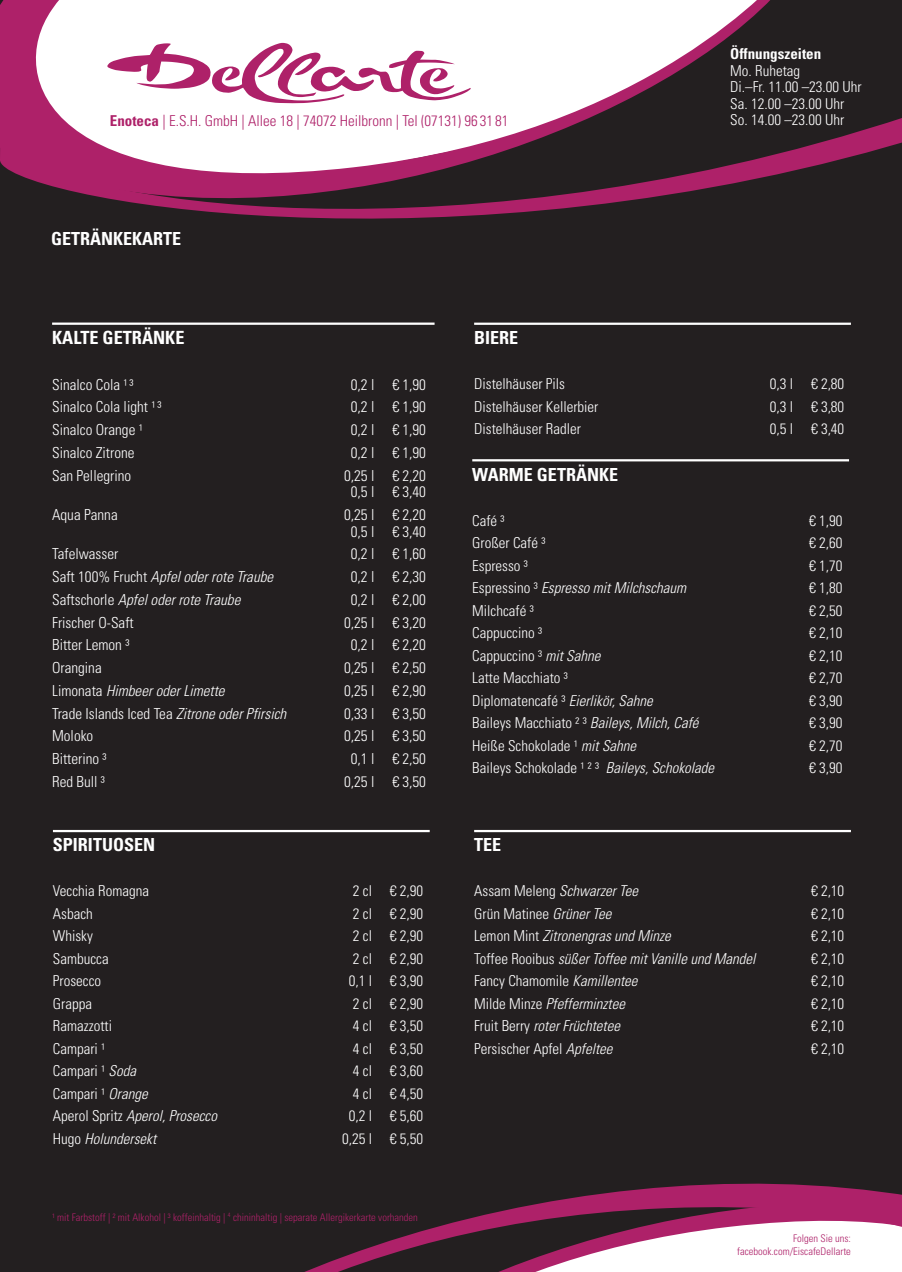
<style>
.page{position:relative;width:902px;height:1272px;background:#fff}
.page>*{position:absolute;margin:0;border:0;box-sizing:border-box;transform-origin:0 0}
.t1{font:700 condensed 18.15px "Univers";color:#fff}
.t2{font:700 condensed 18px "Univers";color:#fff}
.t3{font:300 condensed 15.15px/16.6px "Univers";color:#fff;text-align:center}
.t4{font:italic 300 condensed 15.15px "Univers";color:#fff}
.t5{font:300 condensed 15px/16.5px "Univers";color:#fff}
.t6{font:italic 300 condensed 15px "Univers";color:#fff}
.t7{font:300 condensed 15px "Univers";color:#ae2169}
.t8{font:700 condensed 15px "Univers";color:#fff}
.t9{font:300 condensed 10.5px/13.5px "Univers";color:#ae2169;text-align:right}
.s1{font-weight:700}
.s2{font-style:normal}
.s3{font-style:italic}
</style>
<div class="page">
<div style="left:0;top:0;width:901px;height:1271px;background:#231f20"></div>
<svg style="left:307px;top:1183px;width:594px;height:88px"></svg>
<hr style="left:52px;top:322px;width:382px;height:3px;background:#fff">
<hr style="left:53px;top:829px;width:376px;height:3px;background:#fff">
<hr style="left:474px;top:322px;width:376px;height:3px;background:#fff">
<hr style="left:472px;top:459px;width:377px;height:2px;background:#fff">
<hr style="left:474px;top:829px;width:376px;height:3px;background:#fff">
<svg style="left:810px;top:118px;width:91px;height:49px"></svg>
<svg style="left:0;top:0;width:794px;height:219px"></svg>
<svg style="left:107px;top:42px;width:364px;height:61px;background:#e7bed3"></svg>
<p class="t8" style="left:730px;top:44px;width:92px">Öffnungszeiten</p>
<p class="t5" style="left:730px;top:62px;width:133px">Mo. Ruhetag<br>Di.–Fr. 11.00 –23.00 Uhr<br>Sa. 12.00 –23.00 Uhr</p>
<p class="t7" style="left:110px;top:111px;width:400px"><span class="s1">Enoteca</span> | E.S.H. GmbH | Allee 18 | 74072 Heilbronn | Tel (07131) 96 31 81</p>
<p class="t5" style="left:730px;top:111px;width:116px">So. 14.00 –23.00 Uhr</p>
<p class="t2" style="left:51px;top:227px;width:132px">GETRÄNKEKARTE</p>
<p class="t1" style="left:52px;top:326px;width:134px">KALTE GETRÄNKE</p>
<p class="t3" style="left:52px;top:376px;width:83px">Sinalco Cola ¹³</p>
<p class="t3" style="left:351px;top:376px;width:77px">0,2 l € 1,90</p>
<p class="t3" style="left:52px;top:399px;width:111px">Sinalco Cola light ¹³</p>
<p class="t3" style="left:351px;top:399px;width:77px">0,2 l € 1,90</p>
<p class="t3" style="left:52px;top:421px;width:92px">Sinalco Orange ¹</p>
<p class="t3" style="left:351px;top:421px;width:77px">0,2 l € 1,90</p>
<p class="t3" style="left:52px;top:444px;width:84px">Sinalco Zitrone</p>
<p class="t3" style="left:351px;top:444px;width:77px">0,2 l € 1,90</p>
<p class="t3" style="left:52px;top:467px;width:81px">San Pellegrino</p>
<p class="t3" style="left:344px;top:467px;width:83px">0,25 l € 2,20<br>0,5 l € 3,40</p>
<p class="t3" style="left:52px;top:506px;width:67px">Aqua Panna</p>
<p class="t3" style="left:344px;top:506px;width:83px">0,25 l € 2,20<br>0,5 l € 3,40</p>
<p class="t3" style="left:52px;top:545px;width:68px">Tafelwasser</p>
<p class="t3" style="left:351px;top:545px;width:77px">0,2 l € 1,60</p>
<p class="t4" style="left:52px;top:567px;width:222px"><span class="s2">Saft 100% Frucht</span> Apfel oder rote Traube</p>
<p class="t3" style="left:351px;top:568px;width:77px">0,2 l € 2,30</p>
<p class="t4" style="left:52px;top:590px;width:190px"><span class="s2">Saftschorle</span> Apfel oder rote Traube</p>
<p class="t3" style="left:351px;top:591px;width:77px">0,2 l € 2,00</p>
<p class="t3" style="left:52px;top:614px;width:83px">Frischer O-Saft</p>
<p class="t3" style="left:344px;top:614px;width:83px">0,25 l € 3,20</p>
<p class="t3" style="left:52px;top:636px;width:79px">Bitter Lemon ³</p>
<p class="t3" style="left:351px;top:636px;width:77px">0,2 l € 2,20</p>
<p class="t3" style="left:52px;top:659px;width:51px">Orangina</p>
<p class="t3" style="left:344px;top:659px;width:83px">0,25 l € 2,50</p>
<p class="t4" style="left:52px;top:681px;width:174px"><span class="s2">Limonata</span> Himbeer oder Limette</p>
<p class="t3" style="left:344px;top:682px;width:83px">0,25 l € 2,90</p>
<p class="t3" style="left:52px;top:705px;width:236px">Trade Islands Iced Tea <span class="s3">Zitrone oder Pfirsich</span></p>
<p class="t3" style="left:344px;top:705px;width:83px">0,33 l € 3,50</p>
<p class="t3" style="left:52px;top:727px;width:43px">Moloko</p>
<p class="t3" style="left:344px;top:727px;width:83px">0,25 l € 3,50</p>
<p class="t3" style="left:52px;top:750px;width:56px">Bitterino ³</p>
<p class="t3" style="left:351px;top:750px;width:77px">0,1 l € 2,50</p>
<p class="t3" style="left:52px;top:773px;width:54px">Red Bull ³</p>
<p class="t3" style="left:344px;top:773px;width:83px">0,25 l € 3,50</p>
<p class="t2" style="left:53px;top:833px;width:104px">SPIRITUOSEN</p>
<p class="t5" style="left:53px;top:882px;width:98px">Vecchia Romagna</p>
<p class="t5" style="left:353px;top:882px;width:72px">2 cl € 2,90</p>
<p class="t5" style="left:53px;top:905px;width:41px">Asbach</p>
<p class="t5" style="left:353px;top:905px;width:72px">2 cl € 2,90</p>
<p class="t5" style="left:53px;top:927px;width:41px">Whisky</p>
<p class="t5" style="left:353px;top:927px;width:72px">2 cl € 2,90</p>
<p class="t5" style="left:53px;top:950px;width:57px">Sambucca</p>
<p class="t5" style="left:353px;top:950px;width:72px">2 cl € 2,90</p>
<p class="t5" style="left:53px;top:972px;width:50px">Prosecco</p>
<p class="t5" style="left:348px;top:972px;width:76px">0,1 l € 3,90</p>
<p class="t5" style="left:53px;top:995px;width:41px">Grappa</p>
<p class="t5" style="left:353px;top:995px;width:72px">2 cl € 2,90</p>
<p class="t5" style="left:53px;top:1017px;width:61px">Ramazzotti</p>
<p class="t5" style="left:353px;top:1017px;width:72px">4 cl € 3,50</p>
<p class="t5" style="left:53px;top:1040px;width:54px">Campari ¹</p>
<p class="t5" style="left:353px;top:1040px;width:72px">4 cl € 3,50</p>
<p class="t5" style="left:53px;top:1062px;width:85px">Campari ¹ <span class="s3">Soda</span></p>
<p class="t5" style="left:353px;top:1062px;width:72px">4 cl € 3,60</p>
<p class="t5" style="left:53px;top:1085px;width:96px">Campari ¹ <span class="s3">Orange</span></p>
<p class="t5" style="left:353px;top:1085px;width:72px">4 cl € 4,50</p>
<p class="t6" style="left:53px;top:1107px;width:166px"><span class="s2">Aperol Spritz</span> Aperol, Prosecco</p>
<p class="t5" style="left:348px;top:1107px;width:76px">0,2 l € 5,60</p>
<p class="t6" style="left:53px;top:1129px;width:105px"><span class="s2">Hugo</span> Holundersekt</p>
<p class="t5" style="left:342px;top:1130px;width:83px">0,25 l € 5,50</p>
<p class="t9" style="left:52px;top:1210px;width:367px">¹ mit Farbstoff | ² mit Alkohol | ³ koffeinhaltig | <sup>4</sup> chininhaltig | separate Allergikerkarte vorhanden</p>
<p class="t2" style="left:474px;top:326px;width:46px">BIERE</p>
<p class="t5" style="left:474px;top:375px;width:92px">Distelhäuser Pils</p>
<p class="t5" style="left:769px;top:375px;width:76px">0,3 l € 2,80</p>
<p class="t5" style="left:474px;top:398px;width:126px">Distelhäuser Kellerbier</p>
<p class="t5" style="left:769px;top:398px;width:76px">0,3 l € 3,80</p>
<p class="t5" style="left:474px;top:420px;width:108px">Distelhäuser Radler</p>
<p class="t5" style="left:769px;top:420px;width:76px">0,5 l € 3,40</p>
<p class="t2" style="left:472px;top:463px;width:147px">WARME GETRÄNKE</p>
<p class="t5" style="left:472px;top:512px;width:34px">Café ³</p>
<p class="t5" style="left:809px;top:512px;width:35px">€ 1,90</p>
<p class="t5" style="left:472px;top:534px;width:75px">Großer Café ³</p>
<p class="t5" style="left:809px;top:534px;width:35px">€ 2,60</p>
<p class="t5" style="left:472px;top:557px;width:57px">Espresso ³</p>
<p class="t5" style="left:809px;top:557px;width:35px">€ 1,70</p>
<p class="t6" style="left:472px;top:579px;width:215px"><span class="s2">Espressino ³</span> Espresso mit Milchschaum</p>
<p class="t5" style="left:809px;top:579px;width:35px">€ 1,80</p>
<p class="t5" style="left:472px;top:602px;width:63px">Milchcafé ³</p>
<p class="t5" style="left:809px;top:602px;width:35px">€ 2,50</p>
<p class="t5" style="left:472px;top:624px;width:71px">Cappuccino ³</p>
<p class="t5" style="left:809px;top:624px;width:35px">€ 2,10</p>
<p class="t5" style="left:472px;top:647px;width:130px">Cappuccino ³ <span class="s3">mit Sahne</span></p>
<p class="t5" style="left:809px;top:647px;width:35px">€ 2,10</p>
<p class="t5" style="left:472px;top:669px;width:97px">Latte Macchiato ³</p>
<p class="t5" style="left:809px;top:669px;width:35px">€ 2,70</p>
<p class="t5" style="left:472px;top:692px;width:182px">Diplomatencafé ³ <span class="s3">Eierlikör, Sahne</span></p>
<p class="t5" style="left:809px;top:692px;width:35px">€ 3,90</p>
<p class="t5" style="left:472px;top:714px;width:228px">Baileys Macchiato ² ³ <span class="s3">Baileys, Milch, Café</span></p>
<p class="t5" style="left:809px;top:714px;width:35px">€ 3,90</p>
<p class="t5" style="left:472px;top:737px;width:165px">Heiße Schokolade ¹ <span class="s3">mit Sahne</span></p>
<p class="t5" style="left:809px;top:737px;width:35px">€ 2,70</p>
<p class="t5" style="left:472px;top:759px;width:243px">Baileys Schokolade ¹ ² ³ <span class="s3">Baileys, Schokolade</span></p>
<p class="t5" style="left:809px;top:759px;width:35px">€ 3,90</p>
<p class="t2" style="left:474px;top:833px;width:28px">TEE</p>
<p class="t6" style="left:474px;top:882px;width:165px"><span class="s2">Assam Meleng</span> Schwarzer Tee</p>
<p class="t5" style="left:810px;top:882px;width:35px">€ 2,10</p>
<p class="t5" style="left:474px;top:905px;width:139px">Grün Matinee <span class="s3">Grüner Tee</span></p>
<p class="t5" style="left:810px;top:905px;width:35px">€ 2,10</p>
<p class="t6" style="left:474px;top:927px;width:198px"><span class="s2">Lemon Mint</span> Zitronengras und Minze</p>
<p class="t5" style="left:810px;top:927px;width:35px">€ 2,10</p>
<p class="t6" style="left:474px;top:949px;width:283px"><span class="s2">Toffee Rooibus</span> süßer Toffee mit Vanille und Mandel</p>
<p class="t5" style="left:810px;top:950px;width:35px">€ 2,10</p>
<p class="t5" style="left:474px;top:972px;width:165px">Fancy Chamomile <span class="s3">Kamillentee</span></p>
<p class="t5" style="left:810px;top:972px;width:35px">€ 2,10</p>
<p class="t6" style="left:474px;top:994px;width:152px"><span class="s2">Milde Minze</span> Pfefferminztee</p>
<p class="t5" style="left:810px;top:995px;width:35px">€ 2,10</p>
<p class="t6" style="left:474px;top:1017px;width:147px"><span class="s2">Fruit Berry</span> roter Früchtetee</p>
<p class="t5" style="left:810px;top:1017px;width:35px">€ 2,10</p>
<p class="t5" style="left:474px;top:1040px;width:140px">Persischer Apfel <span class="s3">Apfeltee</span></p>
<p class="t5" style="left:810px;top:1040px;width:35px">€ 2,10</p>
<p class="t9" style="left:737px;top:1230px;width:115px">Folgen Sie uns: facebook.com/EiscafeDellarte</p>
</div>
